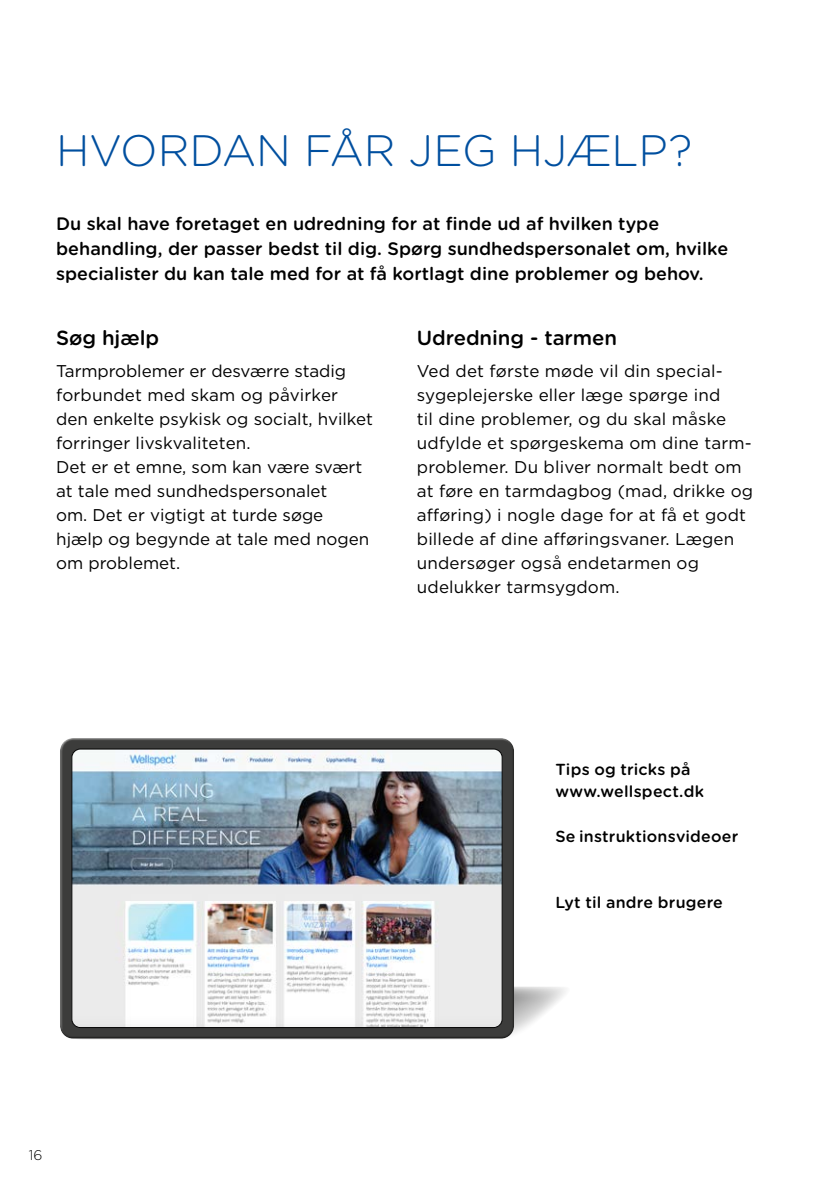
<style>
.page{position:relative;width:840px;height:1191px;background:#fff}
.page>*{position:absolute;margin:0;border:0;box-sizing:border-box;transform-origin:0 0}
.Heading{font:300 44px "Gotham Rounded";letter-spacing:-.01em;color:#004f9f}
.Underrubrik_svart{font:500 20.4px "Gotham Rounded";letter-spacing:-.005em;color:#000}
.Lead_copy{font:500 18px/25px "Gotham Rounded";color:#000}
.CONTENT_Gotham_book{font:17px/24px "Gotham";letter-spacing:.01em;color:#000}
.Underrubrik_svart-2{font:17px/24px "Gotham";color:#000}
.Text_info{font:500 16px/22px "Gotham Rounded";letter-spacing:.015em;color:#000}
.t1{font:300 14px "Gotham Rounded";color:#000}
</style>
<div class="page">
<svg style="left:69px;top:986px;width:497px;height:54px"></svg>
<div style="left:57px;top:734px;width:457px;height:298px;background:#fff;opacity:.75"></div>
<div style="left:58px;top:742px;width:456px;height:296px;background:#000;opacity:.56"></div>
<img style="left:72px;top:749px;width:430px;height:278px">
<div style="left:72px;top:749px;width:430px;height:278px;border:1px solid #000;border-radius:9px"></div>
<p class="Heading" style="left:56px;top:121px;width:637px">HVORDAN FÅR JEG HJÆLP?</p>
<p class="Lead_copy" style="left:56px;top:211px;width:673px">Du skal have foretaget en udredning for at finde ud af hvilken type behandling, der passer bedst til dig. Spørg sundhedspersonalet om, hvilke specialister du kan tale med for at få kortlagt dine problemer og behov.</p>
<p class="Underrubrik_svart" style="left:56px;top:323px;width:104px">Søg hjælp</p>
<p class="Underrubrik_svart-2" style="left:56px;top:359px;width:318px">Tarmproblemer er desværre stadig forbundet med skam og påvirker den enkelte psykisk og socialt, hvilket forringer livskvaliteten.<br>Det er et emne, som kan være svært at tale med sundhedspersonalet<br>om. Det er vigtigt at turde søge hjælp og begynde at tale med nogen om problemet.</p>
<p class="Underrubrik_svart" style="left:416px;top:323px;width:201px">Udredning - tarmen</p>
<p class="CONTENT_Gotham_book" style="left:416px;top:359px;width:337px">Ved det første møde vil din special&shy;sygeplejerske eller læge spørge ind<br>til dine problemer, og du skal måske udfylde et spørgeskema om dine tarm&shy;problemer. Du bliver normalt bedt om at føre en tarmdagbog (mad, drikke og afføring) i nogle dage for at få et godt billede af dine afføringsvaner. Lægen undersøger også endetarmen og udelukker tarmsygdom.</p>
<p class="Text_info" style="left:555px;top:757px;width:150px">Tips og tricks på www.wellspect.dk</p>
<p class="Text_info" style="left:555px;top:824px;width:184px">Se instruktionsvideoer</p>
<p class="Text_info" style="left:555px;top:891px;width:169px">Lyt til andre brugere</p>
<p class="t1" style="left:29px;top:1145px;width:15px">16</p>
</div>
